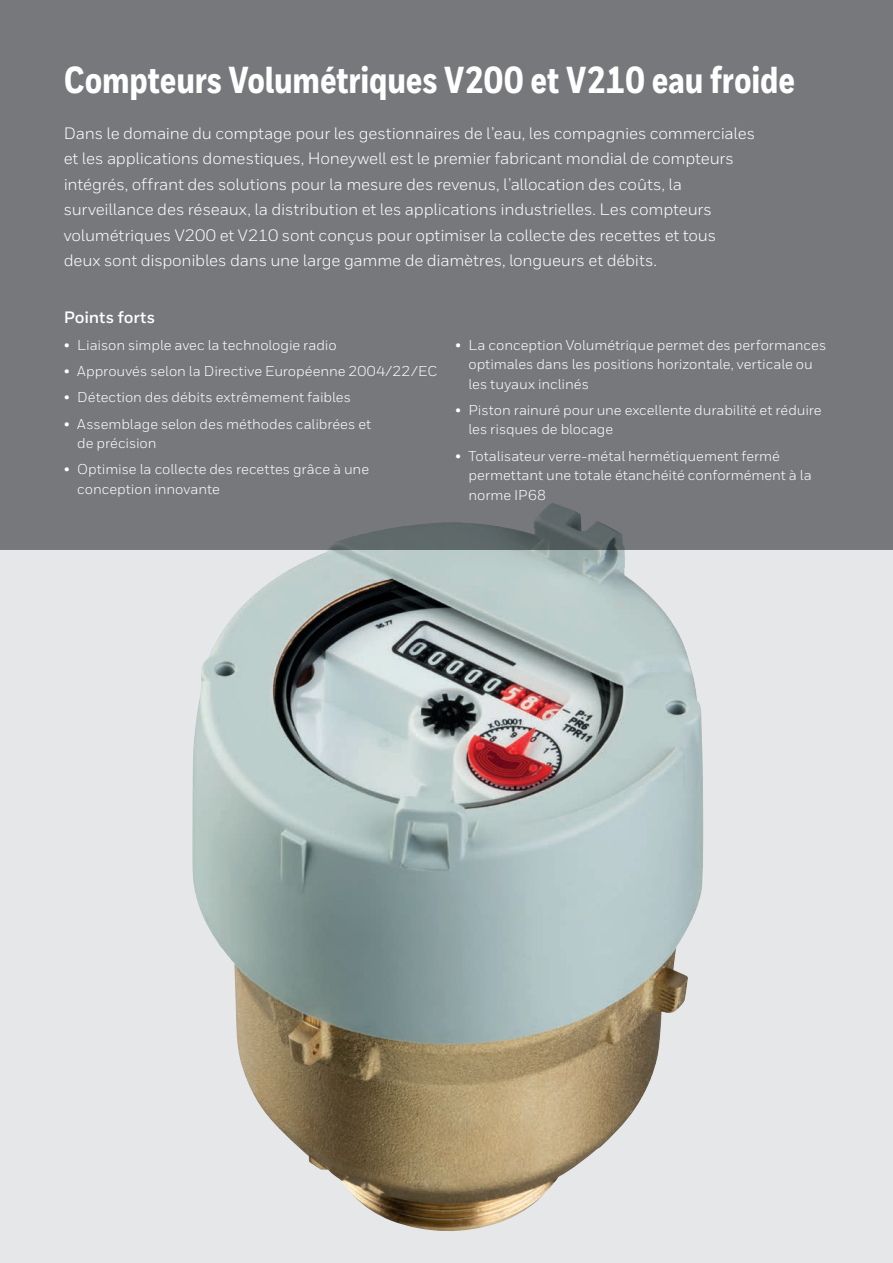
<style>
.page{position:relative;width:893px;height:1263px;background:#e6e7e9}
.page>*{position:absolute;margin:0;border:0;box-sizing:border-box;transform-origin:0 0}
.t1{font:800 37.5px "Honeywell Cond";letter-spacing:-.005em;color:#fff}
.t2{font:16.5px/25.5px "Honeywell Sans";letter-spacing:-.01em;color:#fff}
.t3{font:700 16.5px "Honeywell Sans";letter-spacing:-.005em;color:#fff}
.t4{font:14.25px/19.5px "Honeywell Sans";letter-spacing:-.005em;color:#fff}
</style>
<div class="page">
<img style="left:192px;top:549px;width:512px;height:682px">
<div style="left:0;top:0;width:893px;height:549px;background:#76787b"></div>
<h1 class="t1" style="left:64px;top:57px;width:733px">Compteurs Volumétriques V200 et V210 eau froide</h1>
<p class="t2" style="left:64px;top:120px;width:693px">Dans le domaine du comptage pour les gestionnaires de l’eau, les compagnies commerciales et les applications domestiques, Honeywell est le premier fabricant mondial de compteurs intégrés, offrant des solutions pour la mesure des revenus, l’allocation des coûts, la surveillance des réseaux, la distribution et les applications industrielles. Les compteurs volumétriques V200 et V210 sont conçus pour optimiser la collecte des recettes et tous deux sont disponibles dans une large gamme de diamètres, longueurs et débits.</p>
<p class="t3" style="left:64px;top:307px;width:93px">Points forts</p>
<p class="t4" style="left:64px;top:335px;width:274px">• Liaison simple avec la technologie radio</p>
<p class="t4" style="left:64px;top:361px;width:375px">• Approuvés selon la Directive Européenne 2004/22/EC</p>
<p class="t4" style="left:64px;top:388px;width:289px">• Détection des débits extrêmement faibles</p>
<p class="t4" style="left:77px;top:414px;width:295px;text-indent:-13px">• Assemblage selon des méthodes calibrées et de précision</p>
<p class="t4" style="left:77px;top:460px;width:293px;text-indent:-13px">• Optimise la collecte des recettes grâce à une conception innovante</p>
<p class="t4" style="left:468px;top:335px;width:359px;text-indent:-13px">• La conception Volumétrique permet des performances optimales dans les positions horizontale, verticale ou les tuyaux inclinés</p>
<p class="t4" style="left:468px;top:400px;width:355px;text-indent:-13px">• Piston rainuré pour une excellente durabilité et réduire les risques de blocage</p>
<p class="t4" style="left:468px;top:446px;width:345px;text-indent:-13px">• Totalisateur verre-métal hermétiquement fermé permettant une totale étanchéité conformément à la norme IP68</p>
</div>
